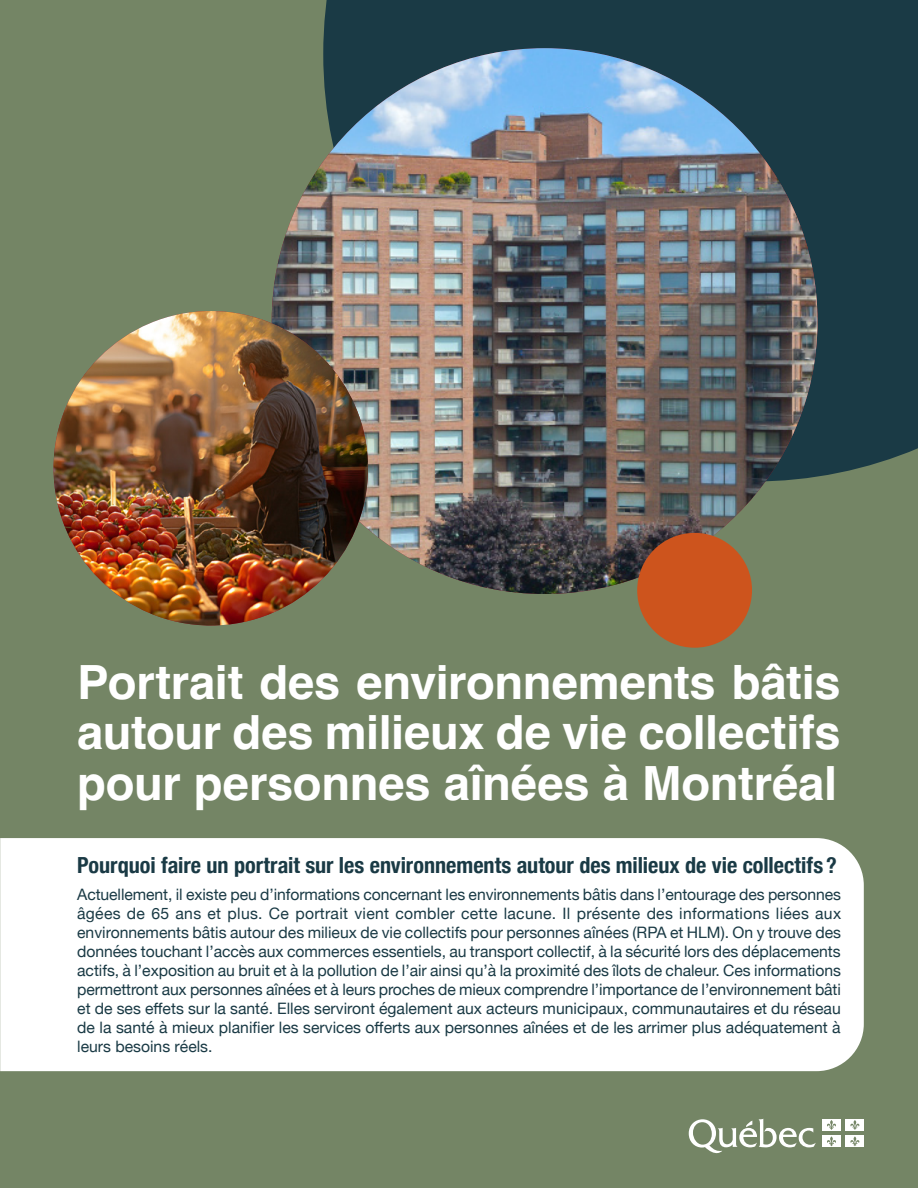
<style>
.page{position:relative;width:918px;height:1188px;background:#748565}
.page>*{position:absolute;margin:0;border:0;box-sizing:border-box;transform-origin:0 0}
.t1{font:700 47.25px/50.4px "Helvetica";letter-spacing:-.005em;color:#fff;text-align:justify}
.t2{font:700 condensed 22.2px "Helvetica Neue";color:#1a3a45}
.t3{font:15.75px/18.9px "Helvetica Neue";color:#1a3a45;text-align:justify}
</style>
<div class="page">
<div style="left:323px;top:0;width:595px;height:482px;background:#1a3a45"></div>
<img style="left:272px;top:48px;width:546px;height:546px;border-radius:273px">
<div style="left:637px;top:533px;width:115px;height:115px;background:#cd541d;border-radius:50%"></div>
<svg style="left:689px;top:1119px;width:127px;height:34px"></svg>
<div style="left:822px;top:1119px;width:19px;height:11px;background:#fff"></div>
<svg style="left:827px;top:1120px;width:9px;height:10px"></svg>
<div style="left:846px;top:1119px;width:18px;height:11px;background:#fff"></div>
<svg style="left:850px;top:1120px;width:10px;height:10px"></svg>
<div style="left:822px;top:1136px;width:19px;height:11px;background:#fff"></div>
<svg style="left:827px;top:1136px;width:9px;height:10px"></svg>
<div style="left:846px;top:1136px;width:18px;height:11px;background:#fff"></div>
<svg style="left:850px;top:1136px;width:10px;height:10px"></svg>
<img style="left:54px;top:311px;width:314px;height:314px;border-radius:157px">
<div style="left:0;top:838px;width:864px;height:233px;background:#fff"></div>
<p class="t1" style="left:77px;top:662px;width:765px">Portrait des environnements bâtis autour des milieux de vie collectifs pour personnes aînées à Montréal</p>
<h1 class="t2" style="left:77px;top:847px;width:761px">Pourquoi faire un portrait sur les environnements autour des milieux de vie collectifs ?</h1>
<p class="t3" style="left:77px;top:886px;width:765px">Actuellement, il existe peu d’informations concernant les environnements bâtis dans l’entourage des personnes âgées de 65 ans et plus. Ce portrait vient combler cette lacune. Il présente des informations liées aux environnements bâtis autour des milieux de vie collectifs pour personnes aînées (RPA et HLM). On y trouve des données touchant l’accès aux commerces essentiels, au transport collectif, à la sécurité lors des déplacements actifs, à l’exposition au bruit et à la pollution de l’air ainsi qu’à la proximité des îlots de chaleur. Ces informations permettront aux personnes aînées et à leurs proches de mieux comprendre l’importance de l’environnement bâti et de ses effets sur la santé. Elles serviront également aux acteurs municipaux, communautaires et du réseau de la santé à mieux planifier les services offerts aux personnes aînées et de les arrimer plus adéquatement à leurs besoins réels.</p>
</div>
